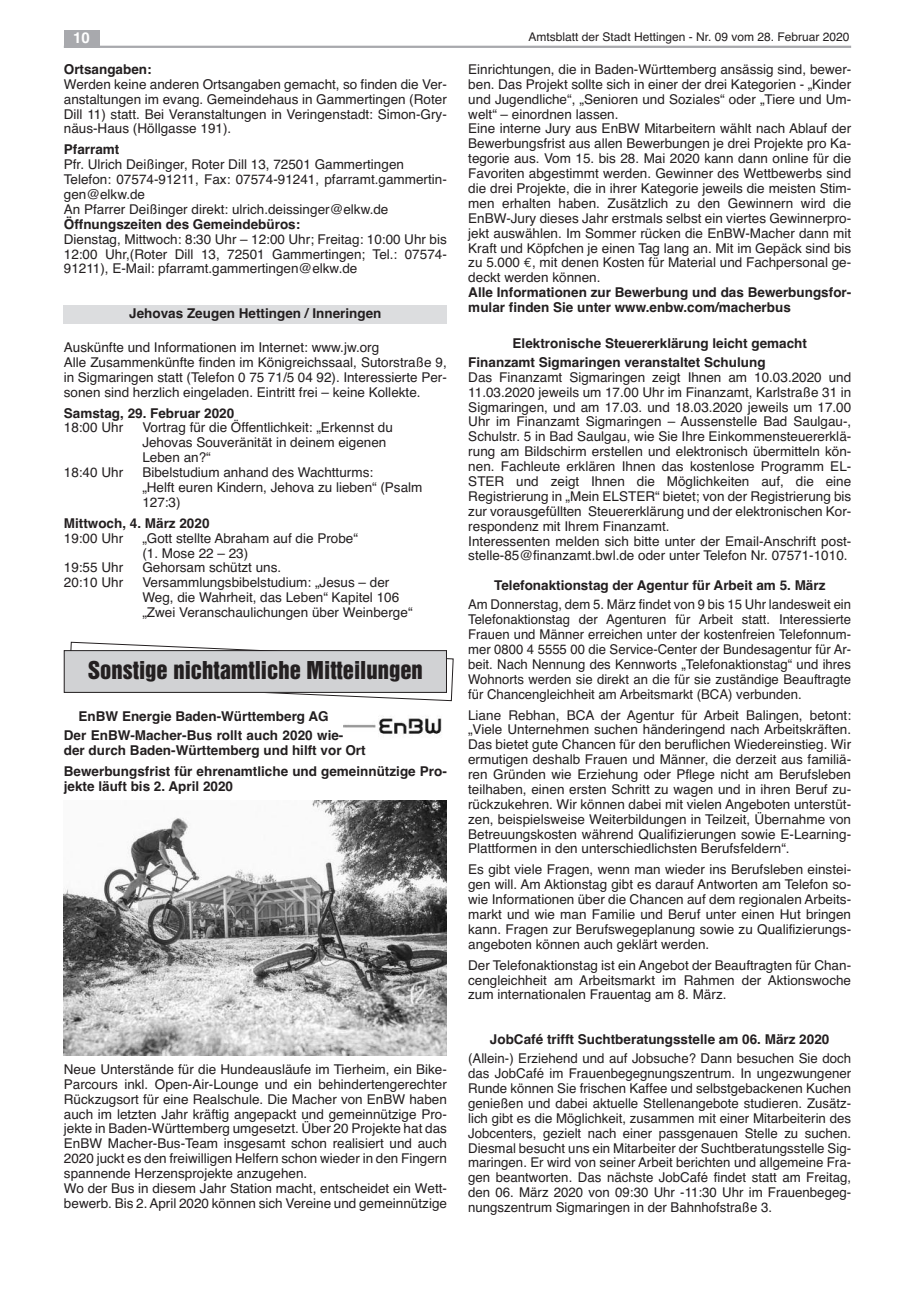
<style>
.page{position:relative;width:915px;height:1297px;background:#fff}
.page>*{position:absolute;margin:0;border:0;box-sizing:border-box;transform-origin:0 0}
.t1{font:22.5px "Helvetica Inserat";color:#231f20}
.t2{font:700 15px "Helvetica";color:#fff}
.t3{font:13.5px/14.9px "Helvetica";color:#231f20}
.t4{font:700 13.5px/19.2px "Helvetica";color:#231f20}
.t5{font:12px "Helvetica";color:#231f20}
.s1{font-family:"Euro Mono"}
</style>
<div class="page">
<div style="left:64px;top:306px;width:382px;height:18px;background:#dcdddf"></div>
<svg style="left:70px;top:641px;width:384px;height:60px"></svg>
<div style="left:64px;top:651px;width:382px;height:41px;background:#d1d2d4"></div>
<div style="left:64px;top:650px;width:382px;height:43px;border:1px solid #231f20"></div>
<img style="left:343px;top:716px;width:99px;height:20px">
<img style="left:64px;top:801px;width:382px;height:254px">
<hr style="left:64px;top:46px;width:786px;height:2px;background:#a8a9ad">
<div style="left:64px;top:30px;width:35px;height:17px;background:#a8a9ad"></div>
<p class="t2" style="left:73px;top:29px;width:18px">10</p>
<p class="t5" style="left:528px;top:30px;width:322px">Amtsblatt der Stadt Hettingen - Nr. 09 vom 28. Februar 2020</p>
<p class="t4" style="left:64px;top:60px;width:89px">Ortsangaben:</p>
<p class="t3" style="left:64px;top:77px;width:384px;text-align:justify">Werden keine anderen Ortsangaben gemacht, so finden die Ver&shy;anstaltungen im evang. Gemeindehaus in Gammertingen (Roter Dill 11) statt. Bei Veranstaltungen in Veringenstadt: Simon-Gry&shy;näus-Haus (Höllgasse 191).</p>
<p class="t4" style="left:64px;top:140px;width:57px">Pfarramt</p>
<p class="t3" style="left:64px;top:157px;width:384px">Pfr. Ulrich Deißinger, Roter Dill 13, 72501 Gammertingen Telefon: 07574-91211, Fax: 07574-91241, pfarramt.gammertin&shy;gen@elkw.de<br>An Pfarrer Deißinger direkt: ulrich.deissinger@elkw.de</p>
<p class="t4" style="left:64px;top:214px;width:238px">Öffnungszeiten des Gemeindebüros:</p>
<p class="t3" style="left:64px;top:232px;width:384px;text-align:justify">Dienstag, Mittwoch: 8:30 Uhr – 12:00 Uhr; Freitag: 10:00 Uhr bis 12:00 Uhr,(Roter Dill 13, 72501 Gammertingen; Tel.: 07574- 91211), E-Mail: pfarramt.gammertingen@elkw.de</p>
<p class="t4" style="left:129px;top:304px;width:254px">Jehovas Zeugen Hettingen / Inneringen</p>
<p class="t3" style="left:64px;top:340px;width:384px">Auskünfte und Informationen im Internet: www.jw.org<br>Alle Zusammenkünfte finden im Königreichssaal, Sutorstraße 9, in Sigmaringen statt (Telefon 0 75 71/5 04 92). Interessierte Per&shy;sonen sind herzlich eingeladen. Eintritt frei – keine Kollekte.</p>
<p class="t4" style="left:64px;top:403px;width:172px">Samstag, 29. Februar 2020</p>
<p class="t3" style="left:64px;top:420px;width:61px">18:00 Uhr</p>
<p class="t3" style="left:142px;top:420px;width:252px">Vortrag für die Öffentlichkeit: „Erkennst du<br>Jehovas Souveränität in deinem eigenen<br>Leben an?“</p>
<p class="t3" style="left:64px;top:465px;width:61px">18:40 Uhr</p>
<p class="t3" style="left:142px;top:465px;width:281px">Bibelstudium anhand des Wachtturms:<br>„Helft euren Kindern, Jehova zu lieben“ (Psalm<br>127:3)</p>
<p class="t4" style="left:64px;top:513px;width:147px">Mittwoch, 4. März 2020</p>
<p class="t3" style="left:64px;top:531px;width:61px">19:00 Uhr</p>
<p class="t3" style="left:142px;top:531px;width:217px">„Gott stellte Abraham auf die Probe“ (1. Mose 22 – 23)</p>
<p class="t3" style="left:64px;top:560px;width:61px">19:55 Uhr</p>
<p class="t3" style="left:142px;top:560px;width:140px">Gehorsam schützt uns.</p>
<p class="t3" style="left:64px;top:575px;width:61px">20:10 Uhr</p>
<p class="t3" style="left:142px;top:575px;width:271px">Versammlungsbibelstudium: „Jesus – der<br>Weg, die Wahrheit, das Leben“ Kapitel 106 „Zwei Veranschaulichungen über Weinberge“</p>
<h1 class="t1" style="left:88px;top:661px;width:336px">Sonstige nichtamtliche Mitteilungen</h1>
<p class="t4" style="left:64px;top:707px;width:281px;text-align:center">EnBW Energie Baden-Württemberg AG<br>Der EnBW-Macher-Bus rollt auch 2020 wie-</p>
<p class="t4" style="left:64px;top:740px;width:384px;line-height:20.9px">der durch Baden-Württemberg und hilft vor Ort<br>Bewerbungsfrist für ehrenamtliche und gemeinnützige Pro-</p>
<p class="t4" style="left:64px;top:777px;width:171px">jekte läuft bis 2. April 2020</p>
<p class="t3" style="left:64px;top:1062px;width:384px">Neue Unterstände für die Hundeausläufe im Tierheim, ein Bike-Parcours inkl. Open-Air-Lounge und ein behindertengerechter Rückzugsort für eine Realschule. Die Macher von EnBW haben auch im letzten Jahr kräftig angepackt und gemeinnützige Pro&shy;jekte in Baden-Württemberg umgesetzt. Über 20 Projekte hat das EnBW Macher-Bus-Team insgesamt schon realisiert und auch 2020 juckt es den freiwilligen Helfern schon wieder in den Fingern spannende Herzensprojekte anzugehen.<br>Wo der Bus in diesem Jahr Station macht, entscheidet ein Wett&shy;bewerb. Bis 2.April 2020 können sich Vereine und gemeinnützige</p>
<p class="t3" style="left:468px;top:62px;width:384px">Einrichtungen, die in Baden-Württemberg ansässig sind, bewer&shy;ben. Das Projekt sollte sich in einer der drei Kategorien - „Kinder und Jugendliche“, „Senioren und Soziales“ oder „Tiere und Um&shy;welt“ – einordnen lassen.<br>Eine interne Jury aus EnBW Mitarbeitern wählt nach Ablauf der Bewerbungsfrist aus allen Bewerbungen je drei Projekte pro Ka&shy;tegorie aus. Vom 15. bis 28. Mai 2020 kann dann online für die Favoriten abgestimmt werden. Gewinner des Wettbewerbs sind die drei Projekte, die in ihrer Kategorie jeweils die meisten Stim&shy;men erhalten haben. Zusätzlich zu den Gewinnern wird die EnBW-Jury dieses Jahr erstmals selbst ein viertes Gewinnerpro&shy;jekt auswählen. Im Sommer rücken die EnBW-Macher dann mit Kraft und Köpfchen je einen Tag lang an. Mit im Gepäck sind bis zu 5.000 <span class="s1">€</span>, mit denen Kosten für Material und Fachpersonal ge&shy;deckt werden können.</p>
<p class="t4" style="left:468px;top:285px;width:384px;line-height:14.9px">Alle Informationen zur Bewerbung und das Bewerbungsfor&shy;mular finden Sie unter www.enbw.com/macherbus</p>
<p class="t4" style="left:468px;top:334px;width:340px;text-indent:44px">Elektronische Steuererklärung leicht gemacht<br>Finanzamt Sigmaringen veranstaltet Schulung</p>
<p class="t3" style="left:468px;top:370px;width:384px">Das Finanzamt Sigmaringen zeigt Ihnen am 10.03.2020 und 11.03.2020 jeweils um 17.00 Uhr im Finanzamt, Karlstraße 31 in Sigmaringen, und am 17.03. und 18.03.2020 jeweils um 17.00<br>Uhr im Finanzamt Sigmaringen – Aussenstelle Bad Saulgau-, Schulstr. 5 in Bad Saulgau, wie Sie Ihre Einkommensteuererklä&shy;rung am Bildschirm erstellen und elektronisch übermitteln kön&shy;nen. Fachleute erklären Ihnen das kostenlose Programm EL-STER und zeigt Ihnen die Möglichkeiten auf, die eine Registrierung in „Mein ELSTER“ bietet; von der Registrierung bis zur vorausgefüllten Steuererklärung und der elektronischen Kor&shy;respondenz mit Ihrem Finanzamt.<br>Interessenten melden sich bitte unter der Email-Anschrift post&shy;stelle-85@finanzamt.bwl.de oder unter Telefon Nr. 07571-1010.</p>
<p class="t4" style="left:494px;top:576px;width:333px">Telefonaktionstag der Agentur für Arbeit am 5. März</p>
<p class="t3" style="left:468px;top:597px;width:384px;text-align:justify">Am Donnerstag, dem 5. März findet von 9 bis 15 Uhr landesweit ein Telefonaktionstag der Agenturen für Arbeit statt. Interessierte Frauen und Männer erreichen unter der kostenfreien Telefonnum&shy;mer 0800 4 5555 00 die Service-Center der Bundesagentur für Ar&shy;beit. Nach Nennung des Kennworts „Telefonaktionstag“ und ihres Wohnorts werden sie direkt an die für sie zuständige Beauftragte für Chancengleichheit am Arbeitsmarkt (BCA) verbunden.</p>
<p class="t3" style="left:468px;top:707px;width:384px;text-align:justify">Liane Rebhan, BCA der Agentur für Arbeit Balingen, betont: „Viele Unternehmen suchen händeringend nach Arbeitskräften.<br>Das bietet gute Chancen für den beruflichen Wiedereinstieg. Wir ermutigen deshalb Frauen und Männer, die derzeit aus familiä&shy;ren Gründen wie Erziehung oder Pflege nicht am Berufsleben teilhaben, einen ersten Schritt zu wagen und in ihren Beruf zu&shy;rückzukehren. Wir können dabei mit vielen Angeboten unterstüt&shy;zen, beispielsweise Weiterbildungen in Teilzeit, Übernahme von Betreuungskosten während Qualifizierungen sowie E-Learning-Plattformen in den unterschiedlichsten Berufsfeldern“.</p>
<p class="t3" style="left:468px;top:862px;width:384px;text-align:justify">Es gibt viele Fragen, wenn man wieder ins Berufsleben einstei&shy;gen will. Am Aktionstag gibt es darauf Antworten am Telefon so&shy;wie Informationen über die Chancen auf dem regionalen Arbeits&shy;markt und wie man Familie und Beruf unter einen Hut bringen kann. Fragen zur Berufswegeplanung sowie zu Qualifizierungs&shy;angeboten können auch geklärt werden.</p>
<p class="t3" style="left:468px;top:957px;width:384px;text-align:justify">Der Telefonaktionstag ist ein Angebot der Beauftragten für Chan&shy;cengleichheit am Arbeitsmarkt im Rahmen der Aktionswoche zum internationalen Frauentag am 8. März.</p>
<p class="t4" style="left:490px;top:1030px;width:341px">JobCafé trifft Suchtberatungsstelle am 06. März 2020</p>
<p class="t3" style="left:468px;top:1051px;width:384px;text-align:justify">(Allein-) Erziehend und auf Jobsuche? Dann besuchen Sie doch das JobCafé im Frauenbegegnungszentrum. In ungezwungener Runde können Sie frischen Kaffee und selbstgebackenen Kuchen genießen und dabei aktuelle Stellenangebote studieren. Zusätz&shy;lich gibt es die Möglichkeit, zusammen mit einer Mitarbeiterin des Jobcenters, gezielt nach einer passgenauen Stelle zu suchen.<br>Diesmal besucht uns ein Mitarbeiter der Suchtberatungsstelle Sig&shy;maringen. Er wird von seiner Arbeit berichten und allgemeine Fra&shy;gen beantworten. Das nächste JobCafé findet statt am Freitag, den 06. März 2020 von 09:30 Uhr -11:30 Uhr im Frauenbegeg&shy;nungszentrum Sigmaringen in der Bahnhofstraße 3.</p>
</div>
